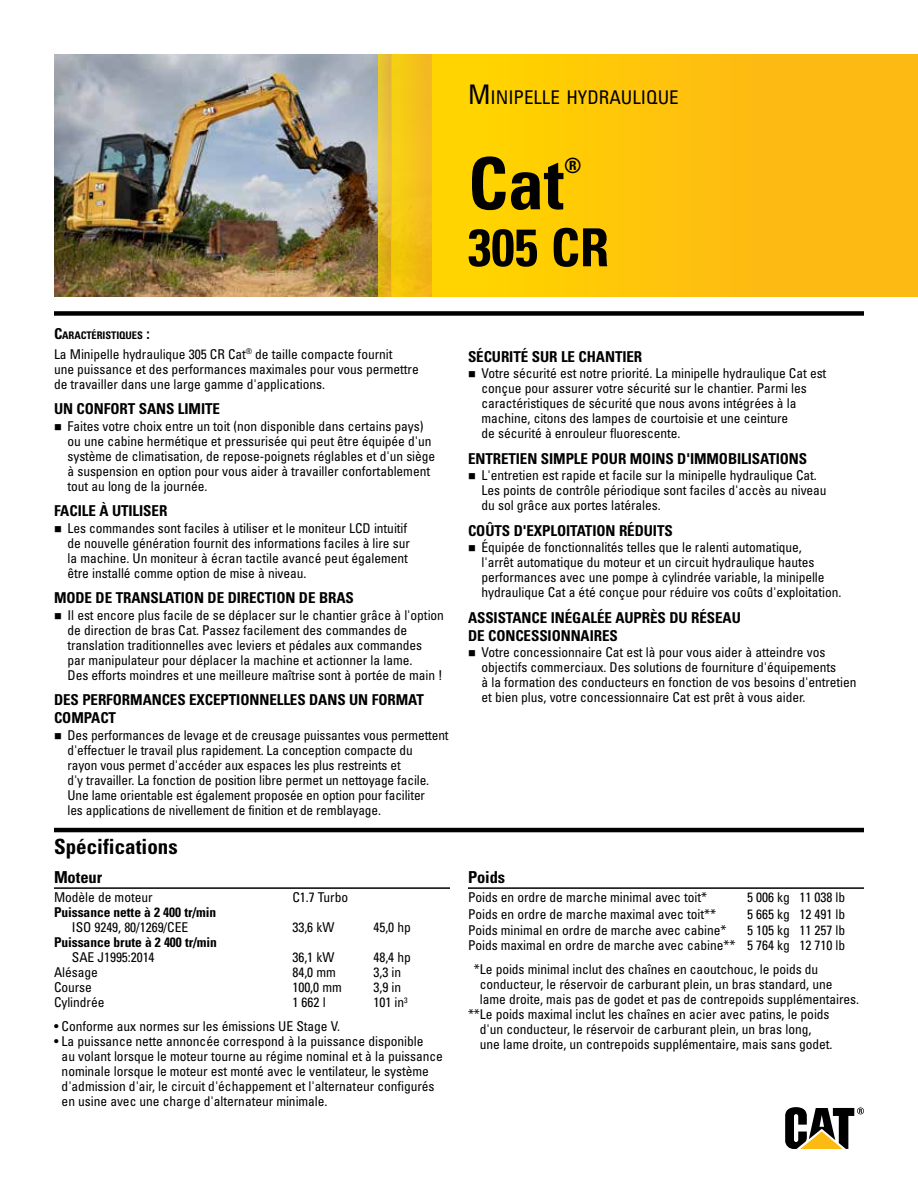
<style>
.page{position:relative;width:918px;height:1188px;background:#fff}
.page>*{position:absolute;margin:0;border:0;box-sizing:border-box;transform-origin:0 0}
.t1{font:700 condensed 72px "Univers LT Std";color:#000}
.t2{font:700 condensed 52.5px "Univers LT Std";color:#000}
.HD{font:700 condensed 21px "Univers LT Std";color:#000}
.t3{font:condensed 18.9px "Univers LT Std";color:#000}
.Specs_Head{font:700 condensed 16.5px "Univers LT Std";letter-spacing:-.005em;color:#000}
.SH1-less{font:700 condensed 15px/18px "Univers LT Std";letter-spacing:-.005em;color:#000}
.SpecsNumeric{font:condensed 13.5px/15px "Univers LT Std";letter-spacing:-.005em;color:#000}
.BC{font:condensed 13.5px/15px "Univers LT Std";letter-spacing:-.005em;color:#000}
.SpecsNumeric-2{font:700 condensed 13.5px "Univers LT Std";letter-spacing:-.005em;color:#000}
.SH1{font:700 condensed 10.5px "Univers LT Std";letter-spacing:-.005em;color:#000}
.s1{font-size:27px}
.s2{font-size:15px}
.s3{color:#fff}
</style>
<div class="page">
<img style="left:54px;top:54px;width:324px;height:243px">
<div style="left:54px;top:311px;width:810px;height:5px;background:#000"></div>
<div style="left:432px;top:54px;width:486px;height:243px;background:linear-gradient(to right,#ffd500,#fdb417)"></div>
<div style="left:392px;top:54px;width:40px;height:243px;background:linear-gradient(to right,#f6d20c,#f3b621)"></div>
<svg style="left:378px;top:54px;width:14px;height:243px;background:#e8bc2b"></svg>
<hr style="left:54px;top:887px;width:396px;height:2px;background:#000">
<hr style="left:468px;top:887px;width:396px;height:2px;background:#000">
<hr style="left:54px;top:828px;width:810px;height:4px;background:#000">
<svg style="left:785px;top:1107px;width:79px;height:42px"></svg>
<p class="t3" style="left:468px;top:86px;width:212px"><span class="s1">M</span>INIPELLE HYDRAULIQUE</p>
<p class="t1" style="left:468px;top:140px;width:98px">Cat</p>
<p class="HD" style="left:564px;top:153px;width:19px">®</p>
<p class="t2" style="left:468px;top:215px;width:143px">305 CR</p>
<p class="SH1" style="left:54px;top:329px;width:97px"><span class="s2">C</span>ARACTÉRISTIQUES <span class="s2">:</span></p>
<p class="BC" style="left:54px;top:346px;width:366px">La Minipelle hydraulique 305 CR Cat<sup>®</sup> de taille compacte fournit<br>une puissance et des performances maximales pour vous permettre de travailler dans une large gamme d'applications.</p>
<p class="SH1-less" style="left:54px;top:400px;width:168px">UN CONFORT SANS LIMITE</p>
<p class="SpecsNumeric" style="left:68px;top:418px;width:369px">Faites votre choix entre un toit (non disponible dans certains pays) ou une cabine hermétique et pressurisée qui peut être équipée d'un système de climatisation, de repose-poignets réglables et d'un siège à suspension en option pour vous aider à travailler confortablement tout au long de la journée.</p>
<p class="SH1-less" style="left:54px;top:502px;width:115px">FACILE À UTILISER</p>
<p class="SpecsNumeric" style="left:68px;top:520px;width:344px">Les commandes sont faciles à utiliser et le moniteur LCD intuitif de nouvelle génération fournit des informations faciles à lire sur la machine. Un moniteur à écran tactile avancé peut également être installé comme option de mise à niveau.</p>
<p class="SH1-less" style="left:54px;top:589px;width:301px">MODE DE TRANSLATION DE DIRECTION DE BRAS</p>
<p class="SpecsNumeric" style="left:68px;top:607px;width:378px">Il est encore plus facile de se déplacer sur le chantier grâce à l'option de direction de bras Cat. Passez facilement des commandes de translation traditionnelles avec leviers et pédales aux commandes<br>par manipulateur pour déplacer la machine et actionner la lame.<br>Des efforts moindres et une meilleure maîtrise sont à portée de main !</p>
<p class="SH1-less" style="left:54px;top:691px;width:371px">DES PERFORMANCES EXCEPTIONNELLES DANS UN FORMAT<br>COMPACT</p>
<p class="SpecsNumeric" style="left:68px;top:727px;width:383px">Des performances de levage et de creusage puissantes vous permettent d'effectuer le travail plus rapidement. La conception compacte du<br>rayon vous permet d'accéder aux espaces les plus restreints et<br>d'y travailler. La fonction de position libre permet un nettoyage facile.<br>Une lame orientable est également proposée en option pour faciliter<br>les applications de nivellement de finition et de remblayage.</p>
<p class="HD" style="left:54px;top:833px;width:125px">Spécifications</p>
<p class="Specs_Head" style="left:54px;top:867px;width:50px">Moteur</p>
<p class="SpecsNumeric" style="left:54px;top:890px;width:100px">Modèle de moteur</p>
<p class="SpecsNumeric" style="left:293px;top:890px;width:57px">C1.7 Turbo</p>
<p class="SpecsNumeric-2" style="left:54px;top:904px;width:164px">Puissance nette à 2 400 tr/min</p>
<p class="SpecsNumeric" style="left:72px;top:920px;width:118px">ISO 9249, 80/1269/CEE</p>
<p class="SpecsNumeric" style="left:292px;top:920px;width:43px">33,6 kW</p>
<p class="SpecsNumeric" style="left:373px;top:920px;width:39px">45,0 hp</p>
<p class="SpecsNumeric-2" style="left:54px;top:934px;width:164px">Puissance brute à 2 400 tr/min</p>
<p class="SpecsNumeric" style="left:72px;top:950px;width:84px">SAE J1995:2014</p>
<p class="SpecsNumeric" style="left:292px;top:950px;width:43px">36,1 kW</p>
<p class="SpecsNumeric" style="left:373px;top:950px;width:39px">48,4 hp</p>
<p class="SpecsNumeric" style="left:54px;top:965px;width:45px">Alésage</p>
<p class="SpecsNumeric" style="left:293px;top:965px;width:45px">84,0 mm</p>
<p class="SpecsNumeric" style="left:374px;top:965px;width:29px">3,3 in</p>
<p class="SpecsNumeric" style="left:54px;top:980px;width:39px">Course</p>
<p class="SpecsNumeric" style="left:293px;top:980px;width:51px">100,0 mm</p>
<p class="SpecsNumeric" style="left:374px;top:980px;width:29px">3,9 in</p>
<p class="SpecsNumeric" style="left:54px;top:995px;width:52px">Cylindrée</p>
<p class="SpecsNumeric" style="left:293px;top:995px;width:35px">1 662 l</p>
<p class="SpecsNumeric" style="left:374px;top:995px;width:36px">101 in<sup>3</sup></p>
<p class="SpecsNumeric" style="left:54px;top:1019px;width:288px">• Conforme aux normes sur les émissions UE Stage V.</p>
<p class="SpecsNumeric" style="left:62px;top:1034px;width:383px;text-indent:-8px">• La puissance nette annoncée correspond à la puissance disponible<br>au volant lorsque le moteur tourne au régime nominal et à la puissance nominale lorsque le moteur est monté avec le ventilateur, le système d'admission d'air, le circuit d'échappement et l'alternateur configurés en usine avec une charge d'alternateur minimale.</p>
<p class="SH1-less" style="left:468px;top:347px;width:176px">SÉCURITÉ SUR LE CHANTIER</p>
<p class="SpecsNumeric" style="left:482px;top:366px;width:346px">Votre sécurité est notre priorité. La minipelle hydraulique Cat est conçue pour assurer votre sécurité sur le chantier. Parmi les caractéristiques de sécurité que nous avons intégrées à la machine, citons des lampes de courtoisie et une ceinture<br>de sécurité à enrouleur fluorescente.</p>
<p class="SH1-less" style="left:468px;top:449px;width:341px">ENTRETIEN SIMPLE POUR MOINS D'IMMOBILISATIONS</p>
<p class="SpecsNumeric" style="left:482px;top:468px;width:347px">L'entretien est rapide et facile sur la minipelle hydraulique Cat.<br>Les points de contrôle périodique sont faciles d'accès au niveau du sol grâce aux portes latérales.</p>
<p class="SH1-less" style="left:468px;top:521px;width:206px">COÛTS D'EXPLOITATION RÉDUITS</p>
<p class="SpecsNumeric" style="left:482px;top:540px;width:362px">Équipée de fonctionnalités telles que le ralenti automatique,<br>l'arrêt automatique du moteur et un circuit hydraulique hautes performances avec une pompe à cylindrée variable, la minipelle hydraulique Cat a été conçue pour réduire vos coûts d'exploitation.</p>
<p class="SH1-less" style="left:468px;top:608px;width:274px">ASSISTANCE INÉGALÉE AUPRÈS DU RÉSEAU<br>DE CONCESSIONNAIRES</p>
<p class="SpecsNumeric" style="left:482px;top:645px;width:377px">Votre concessionnaire Cat est là pour vous aider à atteindre vos objectifs commerciaux. Des solutions de fourniture d'équipements<br>à la formation des conducteurs en fonction de vos besoins d'entretien et bien plus, votre concessionnaire Cat est prêt à vous aider.</p>
<p class="Specs_Head" style="left:468px;top:867px;width:39px">Poids</p>
<p class="SpecsNumeric" style="left:468px;top:890px;width:241px">Poids en ordre de marche minimal avec toit*</p>
<p class="SpecsNumeric" style="left:747px;top:890px;width:100px">5 006 kg 11 038 lb</p>
<p class="SpecsNumeric" style="left:468px;top:906px;width:250px">Poids en ordre de marche maximal avec toit**</p>
<p class="SpecsNumeric" style="left:747px;top:906px;width:100px">5 665 kg 12 491 lb</p>
<p class="SpecsNumeric" style="left:468px;top:923px;width:260px">Poids minimal en ordre de marche avec cabine*</p>
<p class="SpecsNumeric" style="left:747px;top:923px;width:100px">5 105 kg 11 257 lb</p>
<p class="SpecsNumeric" style="left:468px;top:938px;width:379px">Poids maximal en ordre de marche avec cabine** 5 764 kg 12 710 lb</p>
<p class="SpecsNumeric" style="left:480px;top:962px;width:381px;text-indent:-12px"><span class="s3">*</span>*Le poids minimal inclut des chaînes en caoutchouc, le poids du conducteur, le réservoir de carburant plein, un bras standard, une lame droite, mais pas de godet et pas de contrepoids supplémentaires.</p>
<p class="SpecsNumeric" style="left:480px;top:1007px;width:354px;text-indent:-12px">**Le poids maximal inclut les chaînes en acier avec patins, le poids d'un conducteur, le réservoir de carburant plein, un bras long, une lame droite, un contrepoids supplémentaire, mais sans godet.</p>
</div>
